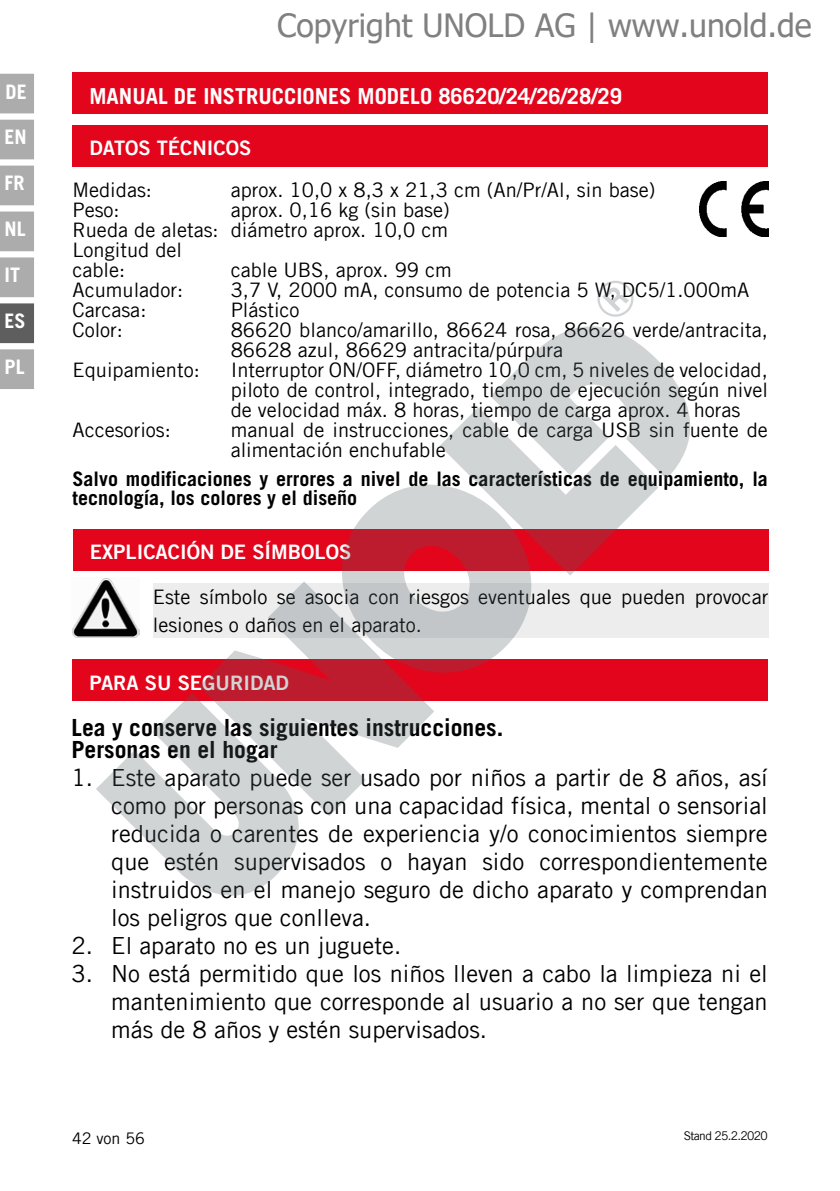
<style>
.page{position:relative;width:840px;height:1191px;background:#fff}
.page>*{position:absolute;margin:0;border:0;box-sizing:border-box;transform-origin:0 0}
.t1{font:32px "Tahoma";color:#808080}
.t2{font:23.6px/28px "Trade Gothic LT Com";color:#000;text-align:justify}
.t3{font:700 23.6px/22.6px "Trade Gothic LT Com";color:#000}
.t4{font:700 22px "Trade Gothic LT Com";color:#fff}
.t5{font:20px/20px "Trade Gothic LT Com";color:#000}
.t6{font:700 20px/19px "Trade Gothic LT Com";color:#000}
.t7{font:20px "Trade Gothic LT Com Bd 2";color:#fff}
.t8{font:700 20px "Trade Gothic LT Com";color:#fff}
.t9{font:16px "Trade Gothic LT Com";color:#000}
.t10{font:12px "Trade Gothic LT Com";letter-spacing:-.055em;color:#000}
</style>
<div class="page">
<div style="left:0;top:74px;width:34px;height:39px;background:#acacac"></div>
<div style="left:0;top:120px;width:34px;height:39px;background:#acacac"></div>
<div style="left:0;top:166px;width:34px;height:39px;background:#acacac"></div>
<div style="left:0;top:211px;width:34px;height:40px;background:#acacac"></div>
<div style="left:0;top:257px;width:34px;height:40px;background:#acacac"></div>
<div style="left:0;top:303px;width:34px;height:40px;background:#5f5e5e"></div>
<div style="left:0;top:349px;width:34px;height:40px;background:#acacac"></div>
<div style="left:72px;top:72px;width:695px;height:42px;background:#e3051b"></div>
<div style="left:72px;top:659px;width:695px;height:41px;background:#e3051b"></div>
<div style="left:72px;top:125px;width:695px;height:41px;background:#e3051b"></div>
<div style="left:73px;top:529px;width:695px;height:41px;background:#e3051b"></div>
<img style="left:72px;top:578px;width:67px;height:59px">
<div style="left:153px;top:583px;width:614px;height:54px;background:#ededed"></div>
<img style="left:699px;top:182px;width:68px;height:54px">
<svg style="left:530px;top:326px;width:161px;height:153px;fill:#d0d4d5"></svg>
<svg style="left:440px;top:357px;width:218px;height:219px;fill:#d0d4d5"></svg>
<svg style="left:304px;top:447px;width:264px;height:254px"></svg>
<svg style="left:199px;top:581px;width:235px;height:235px"></svg>
<svg style="left:96px;top:690px;width:231px;height:206px;fill:#d0d4d5"></svg>
<svg style="left:597px;top:280px;width:37px;height:37px"></svg>
<p class="t8" style="left:6px;top:80px;width:23px">DE</p>
<p class="t8" style="left:5px;top:125px;width:24px">EN</p>
<p class="t8" style="left:5px;top:171px;width:22px">FR</p>
<p class="t8" style="left:5px;top:217px;width:23px">NL</p>
<p class="t8" style="left:5px;top:262px;width:17px">IT</p>
<p class="t8" style="left:5px;top:308px;width:23px">ES</p>
<p class="t8" style="left:5px;top:354px;width:22px">PL</p>
<h1 class="t1" style="left:277px;top:4px;width:535px">Copyright UNOLD AG | www.unold.de</h1>
<p class="t4" style="left:89px;top:82px;width:533px">MANUAL DE INSTRUCCIONES MODELO 86620/24/26/28/29</p>
<p class="t7" style="left:89px;top:136px;width:163px">DATOS TÉCNICOS</p>
<p class="t5" style="left:72px;top:179px;width:81px">Medidas:</p>
<p class="t5" style="left:230px;top:179px;width:426px">aprox. 10,0 x 8,3 x 21,3 cm (An/Pr/Al, sin base)</p>
<p class="t5" style="left:72px;top:199px;width:49px">Peso:</p>
<p class="t5" style="left:72px;top:199px;width:378px;text-indent:158px">aprox. 0,16 kg (sin base)<br>Rueda de aletas: diámetro aprox. 10,0 cm<br>Longitud del<br>cable:</p>
<p class="t5" style="left:230px;top:259px;width:223px">cable UBS, aprox. 99 cm</p>
<p class="t5" style="left:72px;top:279px;width:112px">Acumulador:</p>
<p class="t5" style="left:230px;top:279px;width:519px">3,7 V, 2000 mA, consumo de potencia 5 W, DC5/1.000mA</p>
<p class="t5" style="left:72px;top:299px;width:75px">Carcasa:</p>
<p class="t5" style="left:230px;top:299px;width:70px">Plástico</p>
<p class="t5" style="left:72px;top:319px;width:52px">Color:</p>
<p class="t5" style="left:230px;top:319px;width:538px">86620 blanco/amarillo, 86624 rosa, 86626 verde/antracita,<br>86628 azul, 86629 antracita/púrpura</p>
<p class="t5" style="left:72px;top:359px;width:129px">Equipamiento:</p>
<p class="t5" style="left:230px;top:359px;width:538px;text-align:justify">Interruptor ON/OFF, diámetro 10,0 cm, 5 niveles de velocidad, piloto de control, integrado, tiempo de ejecución según nivel de velocidad máx. 8 horas, tiempo de carga aprox. 4 horas</p>
<p class="t5" style="left:72px;top:419px;width:100px">Accesorios:</p>
<p class="t5" style="left:230px;top:419px;width:538px">manual de instrucciones, cable de carga USB sin fuente de alimentación enchufable</p>
<p class="t6" style="left:72px;top:469px;width:696px">Salvo modificaciones y errores a nivel de las características de equipamiento, la tecnología, los colores y el diseño</p>
<p class="t7" style="left:90px;top:540px;width:263px">EXPLICACIÓN DE SÍMBOLOS</p>
<p class="t5" style="left:153px;top:583px;width:616px;line-height:28px">Este símbolo se asocia con riesgos eventuales que pueden provocar lesiones o daños en el aparato.</p>
<p class="t7" style="left:89px;top:670px;width:201px">PARA SU SEGURIDAD</p>
<p class="t3" style="left:71px;top:715px;width:433px">Lea y conserve las siguientes instrucciones.<br>Personas en el hogar</p>
<p class="t2" style="left:111px;top:763px;width:657px;text-indent:-40px">1. Este aparato puede ser usado por niños a partir de 8 años, así como por personas con una capacidad física, mental o sensorial reducida o carentes de experiencia y/o conocimientos siempre que estén supervisados o hayan sido correspondientemente instruidos en el manejo seguro de dicho aparato y comprendan los peligros que conlleva.</p>
<p class="t2" style="left:71px;top:931px;width:331px">2. El aparato no es un juguete.</p>
<p class="t2" style="left:111px;top:959px;width:657px;text-indent:-40px">3. No está permitido que los niños lleven a cabo la limpieza ni el mantenimiento que corresponde al usuario a no ser que tengan más de 8 años y estén supervisados.</p>
<p class="t9" style="left:72px;top:1128px;width:74px">42 von 56</p>
<p class="t10" style="left:683px;top:1128px;width:85px">Stand 25.2.2020</p>
</div>
